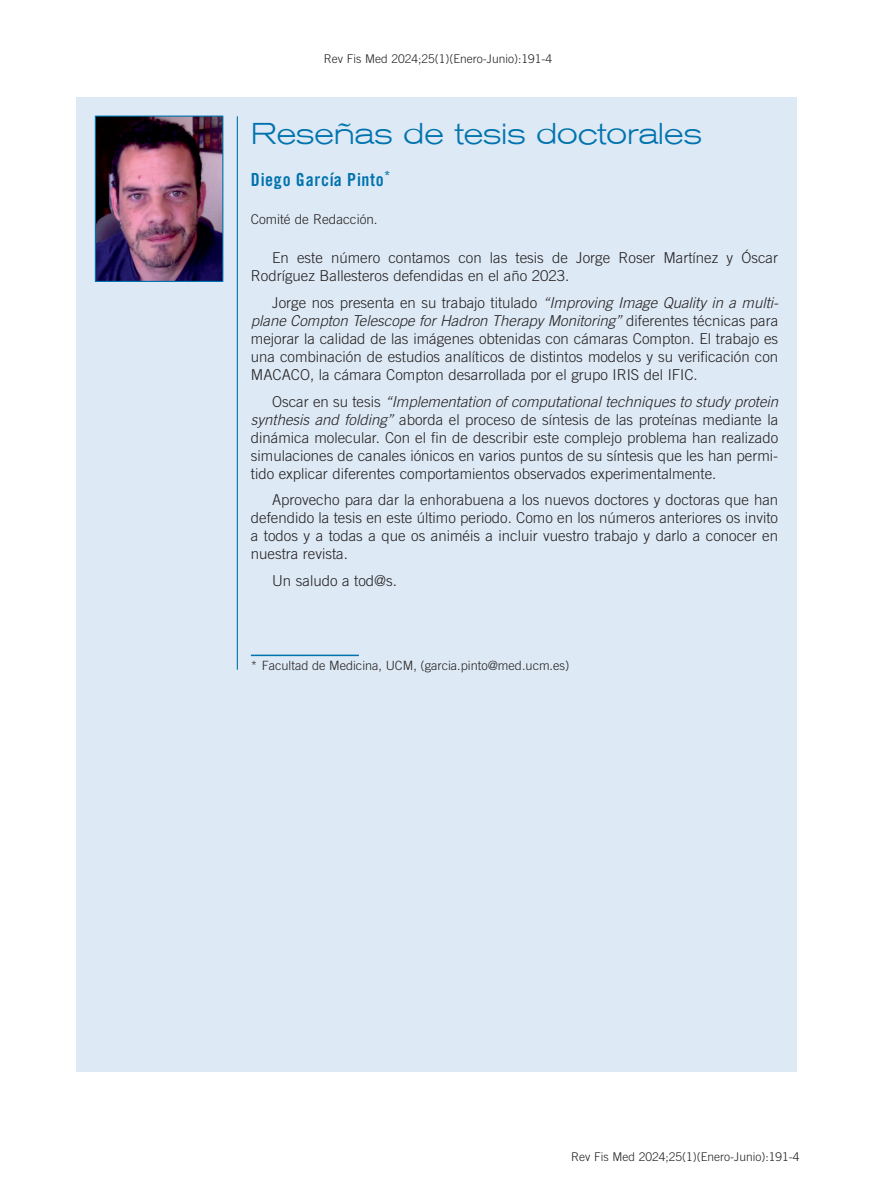
<style>
.page{position:relative;width:893px;height:1191px;background:#fff}
.page>*{position:absolute;margin:0;border:0;box-sizing:border-box;transform-origin:0 0}
.TITULO_ARTICULO{font:300 30px "Akzidenz Grot Ext BQ";letter-spacing:-.015em;color:#0073ae}
.AUTOR{font:18px "Trade Gothic Bold Cond Twenty 10";color:#0073ae}
.t1{font:300 15px/18px "Trade Gothic";color:#231f20;text-align:justify}
.CARGO_AUTORES_SIN_VI{font:300 13.5px "Trade Gothic";color:#231f20}
.footnote{font:300 12.75px "Trade Gothic";color:#231f20}
.t2{font:300 12px "Trade Gothic";color:#231f20}
.s1{font-style:italic}
</style>
<div class="page">
<div style="left:77px;top:98px;width:720px;height:973px;background:#dde9f4"></div>
<hr style="left:251px;top:654px;width:108px;height:2px;background:#0073ae">
<img style="left:97px;top:118px;width:124px;height:162px">
<div style="left:95px;top:116px;width:128px;height:166px;border:1px solid #0073ae"></div>
<hr style="left:237px;top:117px;width:1px;height:552px;background:#0073ae">
<p class="t2" style="left:324px;top:51px;width:230px">Rev Fis Med 2024;25(1)(Enero-Junio):191-4</p>
<p class="TITULO_ARTICULO" style="left:251px;top:116px;width:453px">Reseñas de tesis doctorales</p>
<p class="AUTOR" style="left:251px;top:169px;width:141px">Diego García Pinto<sup>*</sup></p>
<p class="CARGO_AUTORES_SIN_VI" style="left:251px;top:211px;width:128px">Comité de Redacción.</p>
<p class="t1" style="left:251px;top:249px;width:529px;text-indent:21px">En este número contamos con las tesis de Jorge Roser Martínez y Óscar<br>Rodríguez Ballesteros defendidas en el año 2023.</p>
<p class="t1" style="left:251px;top:293px;width:529px;text-indent:21px">Jorge nos presenta en su trabajo titulado <span class="s1">“Improving Image Quality in a multi&shy;plane Compton Telescope for Hadron Therapy Monitoring”</span> diferentes técnicas para mejorar la calidad de las imágenes obtenidas con cámaras Compton. El trabajo es una combinación de estudios analíticos de distintos modelos y su verificación con MACACO, la cámara Compton desarrollada por el grupo IRIS del IFIC.</p>
<p class="t1" style="left:251px;top:392px;width:529px;text-indent:21px">Oscar en su tesis <span class="s1">“Implementation of computational techniques to study protein synthesis and folding”</span> aborda el proceso de síntesis de las proteínas mediante la dinámica molecular. Con el fin de describir este complejo problema han realizado simulaciones de canales iónicos en varios puntos de su síntesis que les han permi&shy;tido explicar diferentes comportamientos observados experimentalmente.</p>
<p class="t1" style="left:251px;top:490px;width:529px;text-indent:21px">Aprovecho para dar la enhorabuena a los nuevos doctores y doctoras que han defendido la tesis en este último periodo. Como en los números anteriores os invito a todos y a todas a que os animéis a incluir vuestro trabajo y darlo a conocer en nuestra revista.</p>
<p class="t1" style="left:272px;top:571px;width:126px">Un saludo a tod@s.</p>
<p class="footnote" style="left:251px;top:658px;width:320px">* Facultad de Medicina, UCM, (garcia.pinto@med.ucm.es)</p>
<p class="t2" style="left:571px;top:1149px;width:230px">Rev Fis Med 2024;25(1)(Enero-Junio):191-4</p>
</div>
